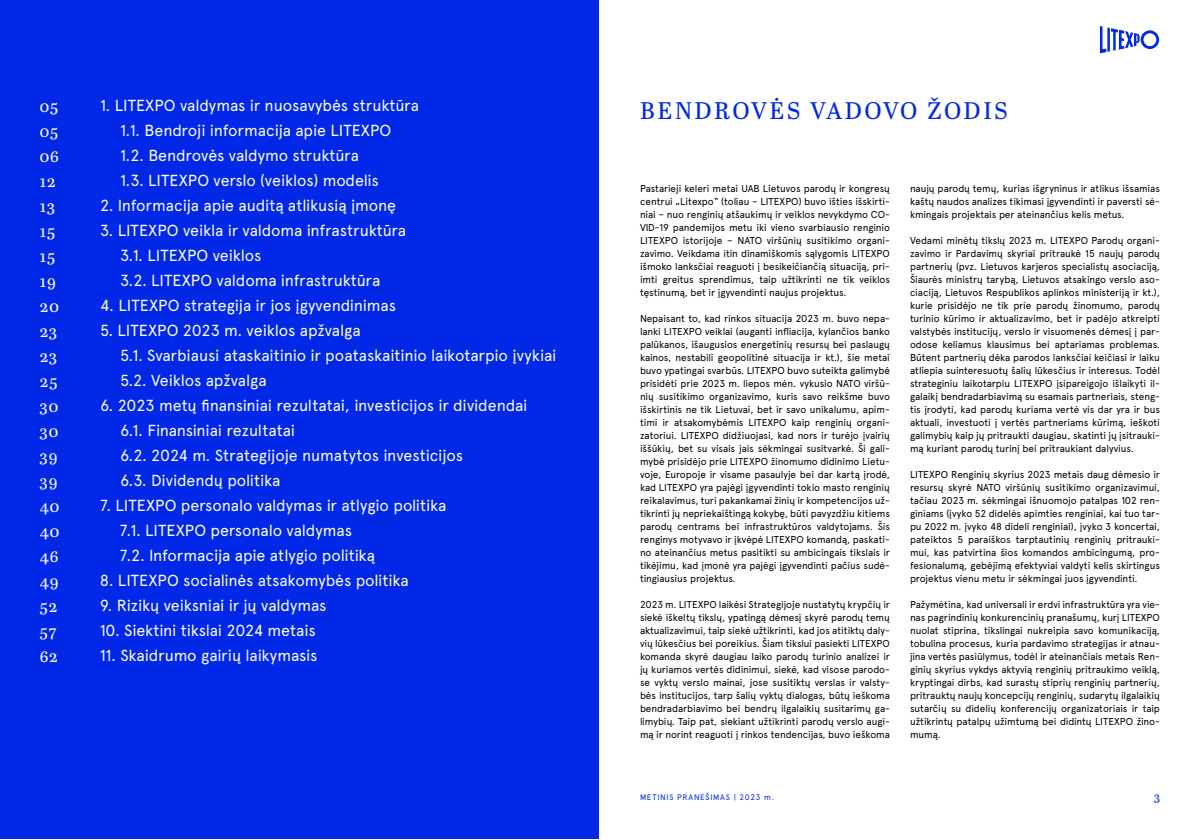
<style>
.page{position:relative;width:1200px;height:840px;background:#fff}
.page>*{position:absolute;margin:0;border:0;box-sizing:border-box;transform-origin:0 0}
.t1{font:24px "Abril Text";letter-spacing:.1em;color:#0028e6}
.t2{font:16px/25px "Apercu Pro";letter-spacing:-.005em;color:#fff}
.t3{font:16px/25px "Abril Text";letter-spacing:.05em;color:#fff}
.t4{font:12px "Abril Text";color:#0028e6}
.t5{font:10px/13px "Apercu Pro";letter-spacing:-.01em;color:#000;text-align:justify}
.t6{font:8px "Apercu Pro";letter-spacing:.09em;color:#0028e6}
</style>
<div class="page">
<div style="left:0;top:0;width:599px;height:840px;background:#0028e6"></div>
<svg style="left:1100px;top:26px;width:59px;height:27px"></svg>
<h2 class="t3" style="left:40px;top:93px;width:21px">05<br>05<br>06<br>12<br>13<br>15<br>15<br>19<br>20<br>23<br>23<br>25<br>30<br>30<br>39<br>39<br>40<br>40<br>46<br>49<br>52<br>57<br>62</h2>
<h1 class="t1" style="left:640px;top:93px;width:369px">BENDROVĖS VADOVO ŽODIS</h1>
<h2 class="t2" style="left:120px;top:92px;width:301px;text-indent:-20px">1. LITEXPO valdymas ir nuosavybės struktūra 1.1. Bendroji informacija apie LITEXPO 1.2. Bendrovės valdymo struktūra<br>1.3. LITEXPO verslo (veiklos) modelis</h2>
<h2 class="t2" style="left:100px;top:192px;width:298px">2. Informacija apie auditą atlikusią įmonę</h2>
<h2 class="t2" style="left:120px;top:217px;width:288px;text-indent:-20px">3. LITEXPO veikla ir valdoma infrastruktūra<br>3.1. LITEXPO veiklos<br>3.2. LITEXPO valdoma infrastruktūra</h2>
<h2 class="t2" style="left:100px;top:292px;width:298px">4. LITEXPO strategija ir jos įgyvendinimas</h2>
<h2 class="t2" style="left:120px;top:317px;width:438px;text-indent:-20px">5. LITEXPO 2023 m. veiklos apžvalga<br>5.1. Svarbiausi ataskaitinio ir poataskaitinio laikotarpio įvykiai<br>5.2. Veiklos apžvalga</h2>
<h2 class="t2" style="left:120px;top:392px;width:409px;text-indent:-20px">6. 2023 metų finansiniai rezultatai, investicijos ir dividendai 6.1. Finansiniai rezultatai<br>6.2. 2024 m. Strategijoje numatytos investicijos<br>6.3. Dividendų politika</h2>
<h2 class="t2" style="left:120px;top:492px;width:328px;text-indent:-20px">7. LITEXPO personalo valdymas ir atlygio politika<br>7.1. LITEXPO personalo valdymas<br>7.2. Informacija apie atlygio politiką</h2>
<h2 class="t2" style="left:100px;top:567px;width:310px">8. LITEXPO socialinės atsakomybės politika</h2>
<h2 class="t2" style="left:100px;top:592px;width:228px">9. Rizikų veiksniai ir jų valdymas</h2>
<h2 class="t2" style="left:100px;top:617px;width:217px">10. Siektini tikslai 2024 metais</h2>
<h2 class="t2" style="left:100px;top:642px;width:219px">11. Skaidrumo gairių laikymasis</h2>
<p class="t5" style="left:910px;top:181px;width:251px">naujų parodų temų, kurias išgryninus ir atlikus išsamias kaštų naudos analizes tikimasi įgyvendinti ir paversti sė&shy;kmingais projektais per ateinančius kelis metus.</p>
<p class="t5" style="left:910px;top:233px;width:252px">Vedami minėtų tikslų 2023 m. LITEXPO Parodų organi&shy;zavimo ir Pardavimų skyriai pritraukė 15 naujų parodų partnerių (pvz. Lietuvos karjeros specialistų asociaciją, Šiaurės ministrų tarybą, Lietuvos atsakingo verslo aso&shy;ciaciją, Lietuvos Respublikos aplinkos ministeriją ir kt.), kurie prisidėjo ne tik prie parodų žinomumo, parodų turinio kūrimo ir aktualizavimo, bet ir padėjo atkreipti valstybės institucijų, verslo ir visuomenės dėmesį į par&shy;odose keliamus klausimus bei aptariamas problemas.<br>Būtent partnerių dėka parodos lanksčiai keičiasi ir laiku atliepia suinteresuotų šalių lūkesčius ir interesus. Todėl strateginiu laikotarpiu LITEXPO įsipareigojo išlaikyti il&shy;galaikį bendradarbiavimą su esamais partneriais, steng&shy;tis įrodyti, kad parodų kuriama vertė vis dar yra ir bus aktuali, investuoti į vertės partneriams kūrimą, ieškoti galimybių kaip jų pritraukti daugiau, skatinti jų įsitrauki&shy;mą kuriant parodų turinį bei pritraukiant dalyvius.</p>
<p class="t5" style="left:910px;top:467px;width:252px">LITEXPO Renginių skyrius 2023 metais daug dėmesio ir resursų skyrė NATO viršūnių susitikimo organizavimui, tačiau 2023 m. sėkmingai išnuomojo patalpas 102 ren&shy;giniams (įvyko 52 didelės apimties renginiai, kai tuo tar&shy;pu 2022 m. įvyko 48 dideli renginiai), įvyko 3 koncertai, pateiktos 5 paraiškos tarptautinių renginių pritrauki&shy;mui, kas patvirtina šios komandos ambicingumą, pro&shy;fesionalumą, gebėjimą efektyviai valdyti kelis skirtingus projektus vienu metu ir sėkmingai juos įgyvendinti.</p>
<p class="t5" style="left:910px;top:597px;width:252px">Pažymėtina, kad universali ir erdvi infrastruktūra yra vie&shy;nas pagrindinių konkurencinių pranašumų, kurį LITEXPO nuolat stiprina, tikslingai nukreipia savo komunikaciją, tobulina procesus, kuria pardavimo strategijas ir atnau&shy;jina vertės pasiūlymus, todėl ir ateinančiais metais Ren&shy;ginių skyrius vykdys aktyvią renginių pritraukimo veiklą, kryptingai dirbs, kad surastų stiprių renginių partnerių, pritrauktų naujų koncepcijų renginių, sudarytų ilgalaikių sutarčių su didelių konferencijų organizatoriais ir taip užtikrintų patalpų užimtumą bei didintų LITEXPO žino&shy;mumą.</p>
<p class="t5" style="left:640px;top:181px;width:252px">Pastarieji keleri metai UAB Lietuvos parodų ir kongresų centrui „Litexpo“ (toliau – LITEXPO) buvo išties išskirti&shy;niai – nuo renginių atšaukimų ir veiklos nevykdymo CO-VID-19 pandemijos metu iki vieno svarbiausio renginio LITEXPO istorijoje – NATO viršūnių susitikimo organi&shy;zavimo. Veikdama itin dinamiškomis sąlygomis LITEXPO išmoko lanksčiai reaguoti į besikeičiančią situaciją, pri&shy;imti greitus sprendimus, taip užtikrinti ne tik veiklos tęstinumą, bet ir įgyvendinti naujus projektus.</p>
<p class="t5" style="left:640px;top:311px;width:252px">Nepaisant to, kad rinkos situacija 2023 m. buvo nepa&shy;lanki LITEXPO veiklai (auganti infliacija, kylančios banko palūkanos, išaugusios energetinių resursų bei paslaugų kainos, nestabili geopolitinė situacija ir kt.), šie metai buvo ypatingai svarbūs. LITEXPO buvo suteikta galimybė prisidėti prie 2023 m. liepos mėn. vykusio NATO viršū&shy;nių susitikimo organizavimo, kuris savo reikšme buvo išskirtinis ne tik Lietuvai, bet ir savo unikalumu, apim&shy;timi ir atsakomybėmis LITEXPO kaip renginių organi&shy;zatoriui. LITEXPO didžiuojasi, kad nors ir turėjo įvairių iššūkių, bet su visais jais sėkmingai susitvarkė. Ši gali&shy;mybė prisidėjo prie LITEXPO žinomumo didinimo Lietu&shy;voje, Europoje ir visame pasaulyje bei dar kartą įrodė, kad LITEXPO yra pajėgi įgyvendinti tokio masto renginių reikalavimus, turi pakankamai žinių ir kompetencijos už&shy;tikrinti jų nepriekaištingą kokybę, būti pavyzdžiu kitiems parodų centrams bei infrastruktūros valdytojams. Šis renginys motyvavo ir įkvėpė LITEXPO komandą, paskati&shy;no ateinančius metus pasitikti su ambicingais tikslais ir tikėjimu, kad įmonė yra pajėgi įgyvendinti pačius sudė&shy;tingiausius projektus.</p>
<p class="t5" style="left:640px;top:597px;width:252px">2023 m. LITEXPO laikėsi Strategijoje nustatytų krypčių ir siekė iškeltų tikslų, ypatingą dėmesį skyrė parodų temų aktualizavimui, taip siekė užtikrinti, kad jos atitiktų daly&shy;vių lūkesčius bei poreikius. Šiam tikslui pasiekti LITEXPO komanda skyrė daugiau laiko parodų turinio analizei ir jų kuriamos vertės didinimui, siekė, kad visose parodo&shy;se vyktų verslo mainai, jose susitiktų verslas ir valsty&shy;bės institucijos, tarp šalių vyktų dialogas, būtų ieškoma bendradarbiavimo bei bendrų ilgalaikių susitarimų ga&shy;limybių. Taip pat, siekiant užtikrinti parodų verslo augi&shy;mą ir norint reaguoti į rinkos tendencijas, buvo ieškoma</p>
<p class="t6" style="left:640px;top:791px;width:136px">METINIS PRANEŠIMAS | 2023 m.</p>
<p class="t4" style="left:1154px;top:788px;width:7px">3</p>
</div>
